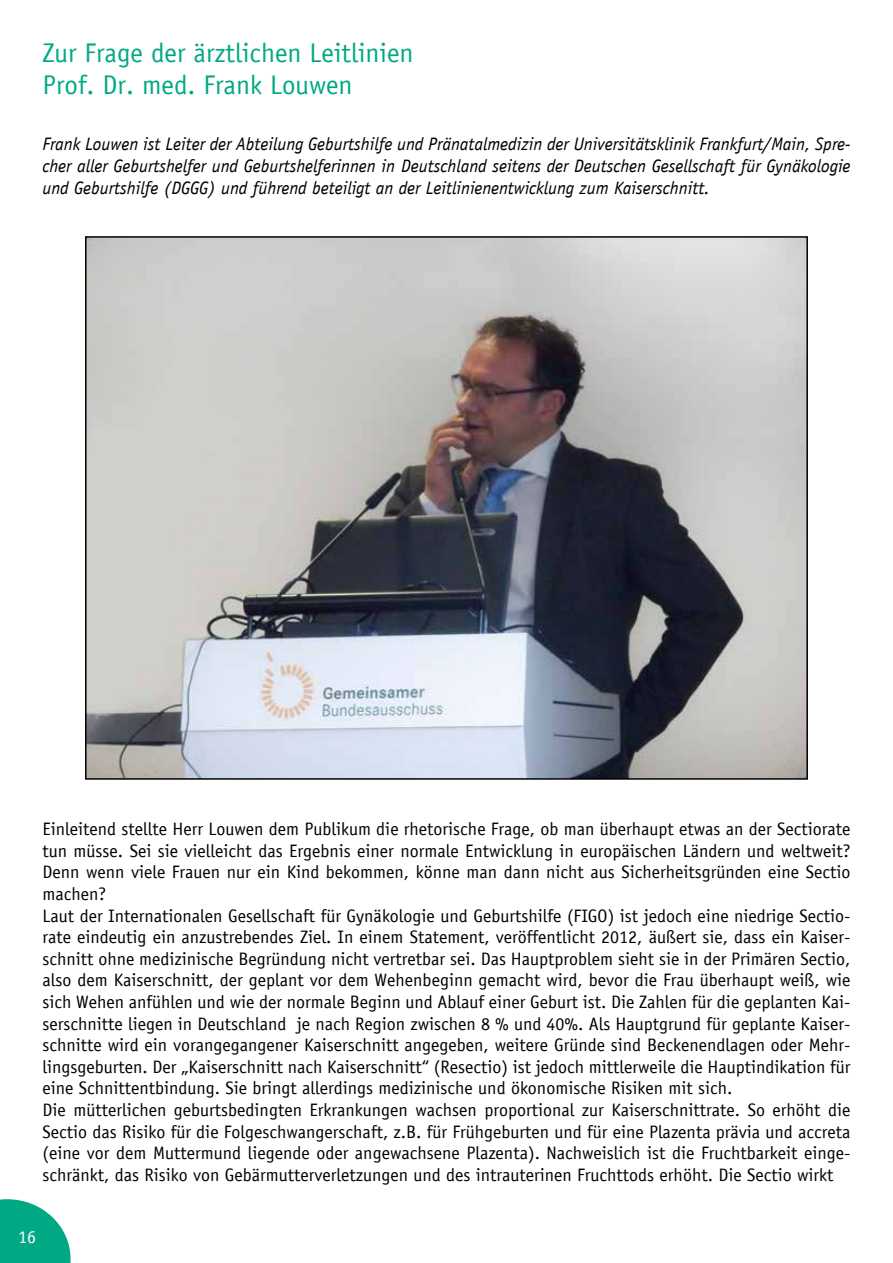
<style>
.page{position:relative;width:893px;height:1263px;background:#fff}
.page>*{position:absolute;margin:0;border:0;box-sizing:border-box;transform-origin:0 0}
.t1{font:27px/32.4px "Officina Sans";color:#00a984}
.t2{font:18px/21.6px "Officina Sans";color:#000}
.t3{font:italic 18px/21.6px "Officina Sans LT";color:#000;text-align:justify}
.t4{font:18px "Officina Sans";color:#fff}
</style>
<div class="page">
<svg style="left:0;top:1199px;width:71px;height:64px"></svg>
<img style="left:87px;top:238px;width:719px;height:540px">
<h1 class="t1" style="left:43px;top:38px;width:373px">Zur Frage der ärztlichen Leitlinien<br>Prof. Dr. med. Frank Louwen</h1>
<p class="t3" style="left:43px;top:134px;width:809px">Frank Louwen ist Leiter der Abteilung Geburtshilfe und Pränatalmedizin der Universitätsklinik Frankfurt/Main, Spre-- cher aller Geburtshelfer und Geburtshelferinnen in Deutschland seitens der Deutschen Gesellschaft für Gynäkologie und Geburtshilfe (DGGG) und führend beteiligt an der Leitlinienentwicklung zum Kaiserschnitt.</p>
<p class="t2" style="left:43px;top:819px;width:809px">Einleitend stellte Herr Louwen dem Publikum die rhetorische Frage, ob man überhaupt etwas an der Sectiorate tun müsse. Sei sie vielleicht das Ergebnis einer normale Entwicklung in europäischen Ländern und weltweit?<br>Denn wenn viele Frauen nur ein Kind bekommen, könne man dann nicht aus Sicherheitsgründen eine Sectio machen?<br>Laut der Internationalen Gesellschaft für Gynäkologie und Geburtshilfe (FIGO) ist jedoch eine niedrige Sectio-- rate eindeutig ein anzustrebendes Ziel. In einem Statement, veröffentlicht 2012, äußert sie, dass ein Kaiser-- schnitt ohne medizinische Begründung nicht vertretbar sei. Das Hauptproblem sieht sie in der Primären Sectio, also dem Kaiserschnitt, der geplant vor dem Wehenbeginn gemacht wird, bevor die Frau überhaupt weiß, wie sich Wehen anfühlen und wie der normale Beginn und Ablauf einer Geburt ist. Die Zahlen für die geplanten Kai-- serschnitte liegen in Deutschland je nach Region zwischen 8 % und 40%. Als Hauptgrund für geplante Kaiser-- schnitte wird ein vorangegangener Kaiserschnitt angegeben, weitere Gründe sind Beckenendlagen oder Mehr-- lingsgeburten. Der „Kaiserschnitt nach Kaiserschnitt“ (Resectio) ist jedoch mittlerweile die Hauptindikation für eine Schnittentbindung. Sie bringt allerdings medizinische und ökonomische Risiken mit sich.<br>Die mütterlichen geburtsbedingten Erkrankungen wachsen proportional zur Kaiserschnittrate. So erhöht die Sectio das Risiko für die Folgeschwangerschaft, z.B. für Frühgeburten und für eine Plazenta prävia und accreta (eine vor dem Muttermund liegende oder angewachsene Plazenta). Nachweislich ist die Fruchtbarkeit einge-- schränkt, das Risiko von Gebärmutterverletzungen und des intrauterinen Fruchttods erhöht. Die Sectio wirkt</p>
<p class="t4" style="left:18px;top:1229px;width:19px">16</p>
</div>
